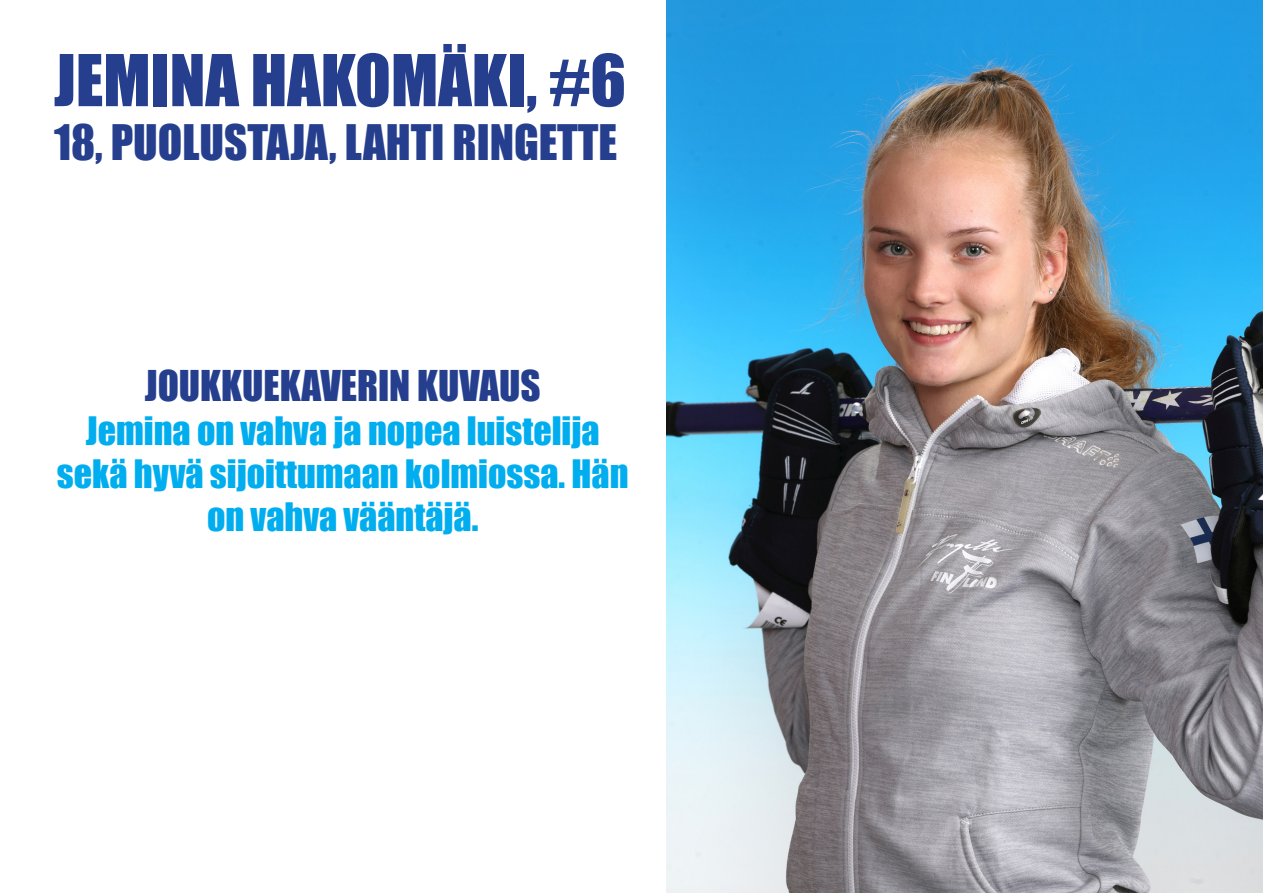
<style>
.page{position:relative;width:1263px;height:893px;background:#fff}
.page>*{position:absolute;margin:0;border:0;box-sizing:border-box;transform-origin:0 0}
.t1{font:66px "Impact";color:#253f8e}
.t2{font:45px "Impact";color:#253f8e}
.t3{font:39px "Impact";color:#253f8e}
.t4{font:36px/43.2px "Impact";color:#00aeef;text-align:center}
</style>
<div class="page">
<img style="left:667px;top:0;width:596px;height:893px">
<p class="t1" style="left:54px;top:29px;width:573px">JEMINA HAKOMÄKI, #6</p>
<p class="t2" style="left:54px;top:108px;width:565px">18, PUOLUSTAJA, LAHTI RINGETTE</p>
<p class="t3" style="left:145px;top:356px;width:397px">JOUKKUEKAVERIN KUVAUS</p>
<p class="t4" style="left:57px;top:408px;width:573px">Jemina on vahva ja nopea luistelija sekä hyvä sijoittumaan kolmiossa. Hän on vahva vääntäjä.</p>
</div>
